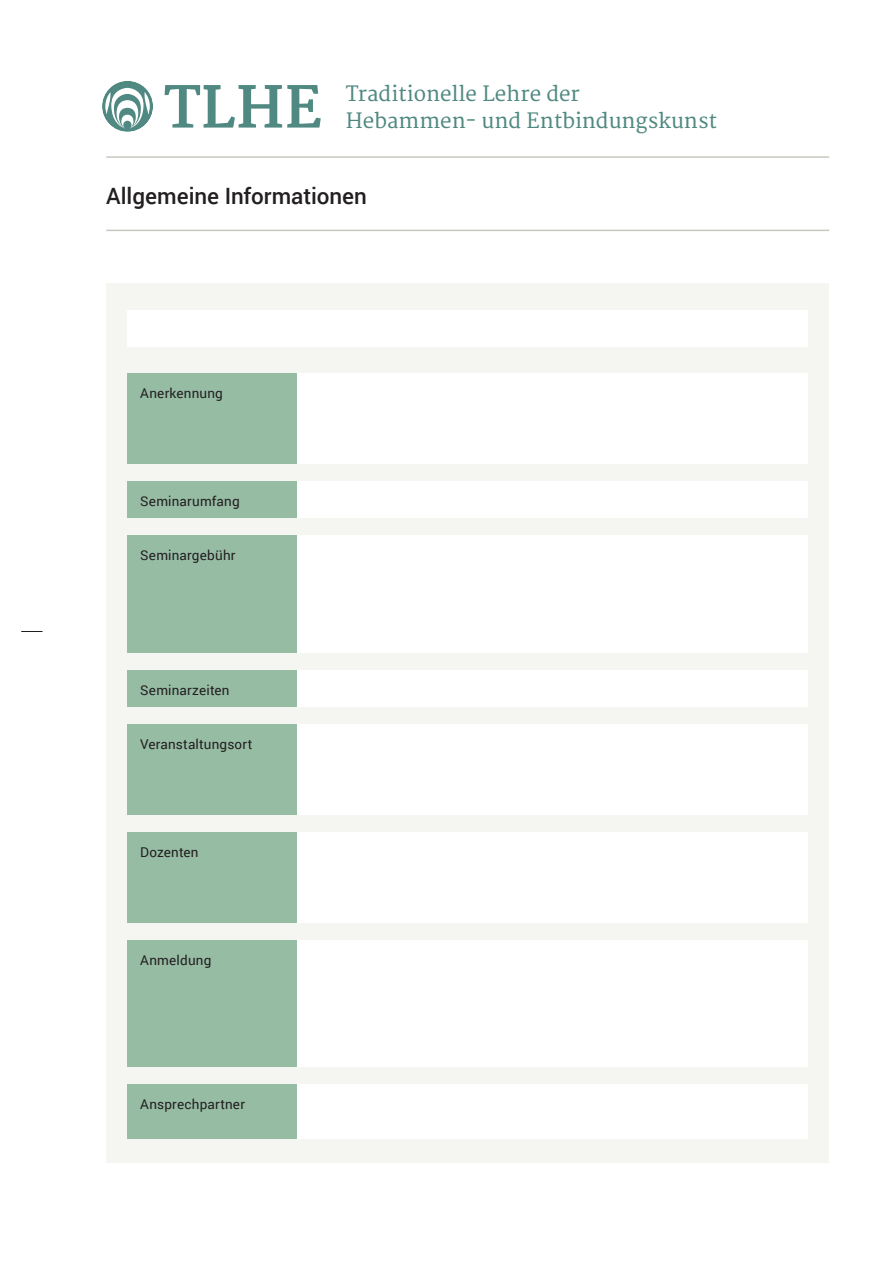
<style>
.page{position:relative;width:893px;height:1263px;background:#fff}
.page>*{position:absolute;margin:0;border:0;box-sizing:border-box;transform-origin:0 0}
.t1{font:500 22.5px "Roboto";color:#231f20}
.t2{font:20.55px/27px "Merriweather";color:#508981}
.t3{font:13.5px "Roboto";letter-spacing:.015em;color:#231f20}
</style>
<div class="page">
<svg style="left:102px;top:81px;width:51px;height:51px"></svg>
<svg style="left:165px;top:85px;width:156px;height:43px"></svg>
<svg style="left:21px;top:631px;width:22px;height:1px"></svg>
<hr style="left:106px;top:156px;width:723px;height:2px;background:#c8c8be">
<hr style="left:106px;top:230px;width:723px;height:1px;background:#c8c8be">
<div style="left:106px;top:283px;width:723px;height:880px;background:#f5f5f2"></div>
<div style="left:128px;top:310px;width:680px;height:36px;background:#fff"></div>
<div style="left:128px;top:373px;width:170px;height:90px;background:#96bca4"></div>
<div style="left:128px;top:481px;width:170px;height:36px;background:#96bca4"></div>
<div style="left:128px;top:535px;width:170px;height:117px;background:#96bca4"></div>
<div style="left:128px;top:724px;width:170px;height:90px;background:#96bca4"></div>
<div style="left:128px;top:832px;width:170px;height:90px;background:#96bca4"></div>
<div style="left:128px;top:940px;width:170px;height:126px;background:#96bca4"></div>
<div style="left:128px;top:1084px;width:170px;height:54px;background:#96bca4"></div>
<div style="left:298px;top:373px;width:510px;height:90px;background:#fff"></div>
<div style="left:128px;top:670px;width:170px;height:36px;background:#96bca4"></div>
<div style="left:298px;top:670px;width:510px;height:36px;background:#fff"></div>
<div style="left:298px;top:481px;width:510px;height:36px;background:#fff"></div>
<div style="left:298px;top:535px;width:510px;height:117px;background:#fff"></div>
<div style="left:298px;top:724px;width:510px;height:90px;background:#fff"></div>
<div style="left:298px;top:832px;width:510px;height:90px;background:#fff"></div>
<div style="left:298px;top:940px;width:510px;height:126px;background:#fff"></div>
<div style="left:298px;top:1084px;width:510px;height:54px;background:#fff"></div>
<h2 class="t2" style="left:346px;top:81px;width:373px">Traditionelle Lehre der<br>Hebammen- und Entbindungskunst</h2>
<h1 class="t1" style="left:106px;top:181px;width:262px">Allgemeine Informationen</h1>
<p class="t3" style="left:140px;top:384px;width:84px">Anerkennung</p>
<p class="t3" style="left:140px;top:492px;width:101px">Seminarumfang</p>
<p class="t3" style="left:140px;top:546px;width:97px">Seminargebühr</p>
<p class="t3" style="left:140px;top:681px;width:91px">Seminarzeiten</p>
<p class="t3" style="left:140px;top:735px;width:114px">Veranstaltungsort</p>
<p class="t3" style="left:140px;top:843px;width:60px">Dozenten</p>
<p class="t3" style="left:140px;top:951px;width:73px">Anmeldung</p>
<p class="t3" style="left:140px;top:1095px;width:106px">Ansprechpartner</p>
</div>
